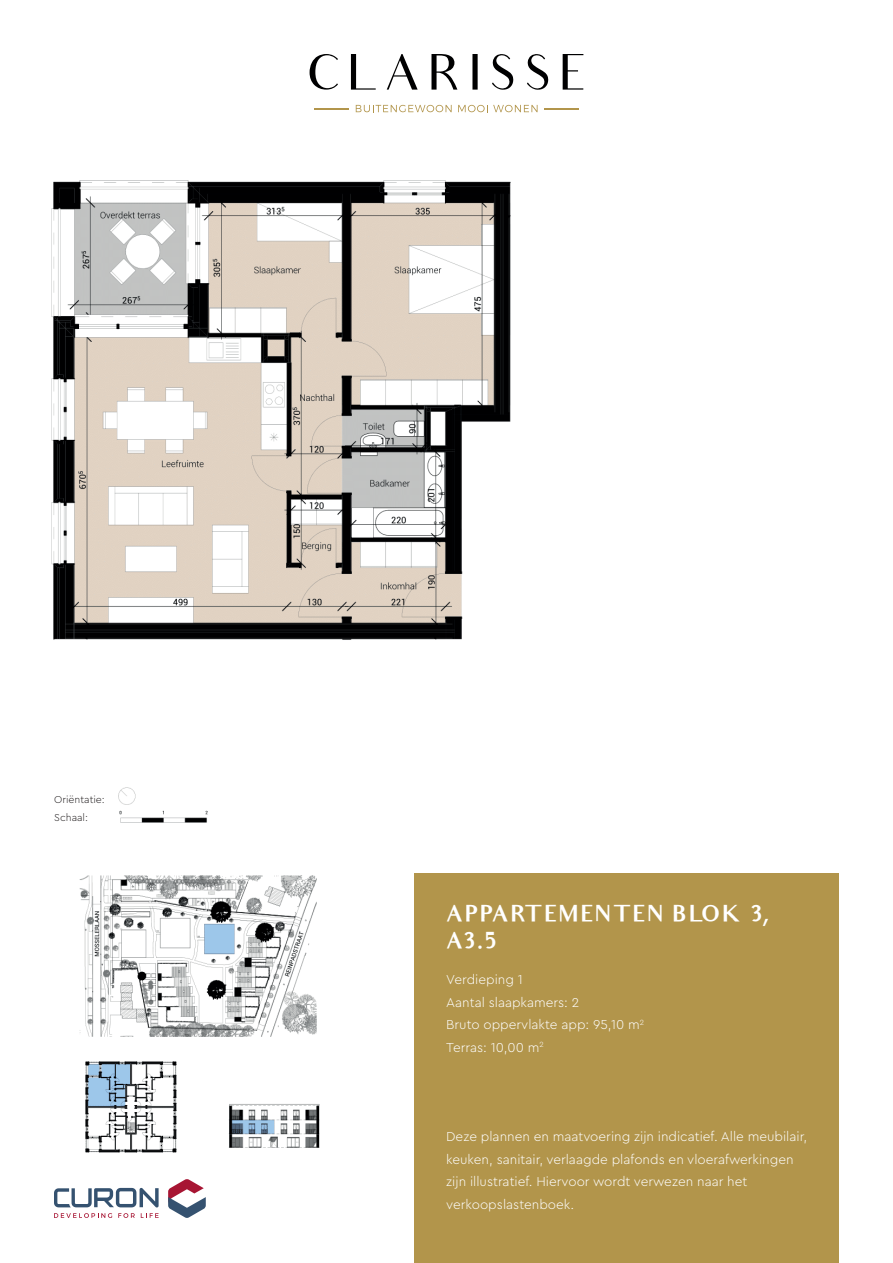
<style>
.page{position:relative;width:893px;height:1263px;background:#fff}
.page>*{position:absolute;margin:0;border:0;box-sizing:border-box;transform-origin:0 0}
.t1{font:700 21.75px/27px "Audrey";letter-spacing:.075em;color:#fff}
.t2{font:300 13.5px/22.5px "Cera Pro";color:#fff}
.t3{font:300 10.5px/18.3px "Cera Pro";color:#231f20}
</style>
<div class="page">
<img style="left:79px;top:873px;width:348px;height:280px">
<div style="left:414px;top:874px;width:425px;height:389px;background:#b2954b"></div>
<svg style="left:310px;top:54px;width:28px;height:36px"></svg>
<svg style="left:351px;top:54px;width:25px;height:36px"></svg>
<svg style="left:387px;top:54px;width:31px;height:36px"></svg>
<svg style="left:431px;top:54px;width:26px;height:36px"></svg>
<svg style="left:472px;top:54px;width:6px;height:36px"></svg>
<svg style="left:492px;top:54px;width:21px;height:36px"></svg>
<svg style="left:527px;top:54px;width:21px;height:36px"></svg>
<svg style="left:563px;top:54px;width:20px;height:36px"></svg>
<svg style="left:356px;top:105px;width:96px;height:7px"></svg>
<svg style="left:458px;top:105px;width:80px;height:7px"></svg>
<hr style="left:314px;top:108px;width:35px;height:1px;background:#b2954b">
<hr style="left:544px;top:108px;width:35px;height:1px;background:#b2954b">
<img style="left:51px;top:180px;width:460px;height:460px">
<img style="left:118px;top:787px;width:90px;height:36px">
<svg style="left:168px;top:1179px;width:38px;height:39px"></svg>
<svg style="left:54px;top:1213px;width:58px;height:5px"></svg>
<svg style="left:118px;top:1213px;width:17px;height:5px"></svg>
<svg style="left:141px;top:1213px;width:18px;height:5px"></svg>
<svg style="left:54px;top:1188px;width:105px;height:19px"></svg>
<p class="t3" style="left:54px;top:790px;width:52px">Oriëntatie:<br>Schaal:</p>
<h1 class="t1" style="left:446px;top:901px;width:325px">APPART EMENT EN BLOK 3,<br>A3.5</h1>
<p class="t2" style="left:446px;top:968px;width:199px">Verdieping 1<br>Aantal slaapkamers: 2<br>Bruto oppervlakte app: 95,10 m<sup>2<br></sup>Terras: 10,00 m<sup>2</sup></p>
<p class="t2" style="left:446px;top:1125px;width:362px">Deze plannen en maatvoering zijn indicatief. Alle meubilair, keuken, sanitair, verlaagde plafonds en vloerafwerkingen zijn illustratief. Hiervoor wordt verwezen naar het verkoopslastenboek.</p>
</div>
